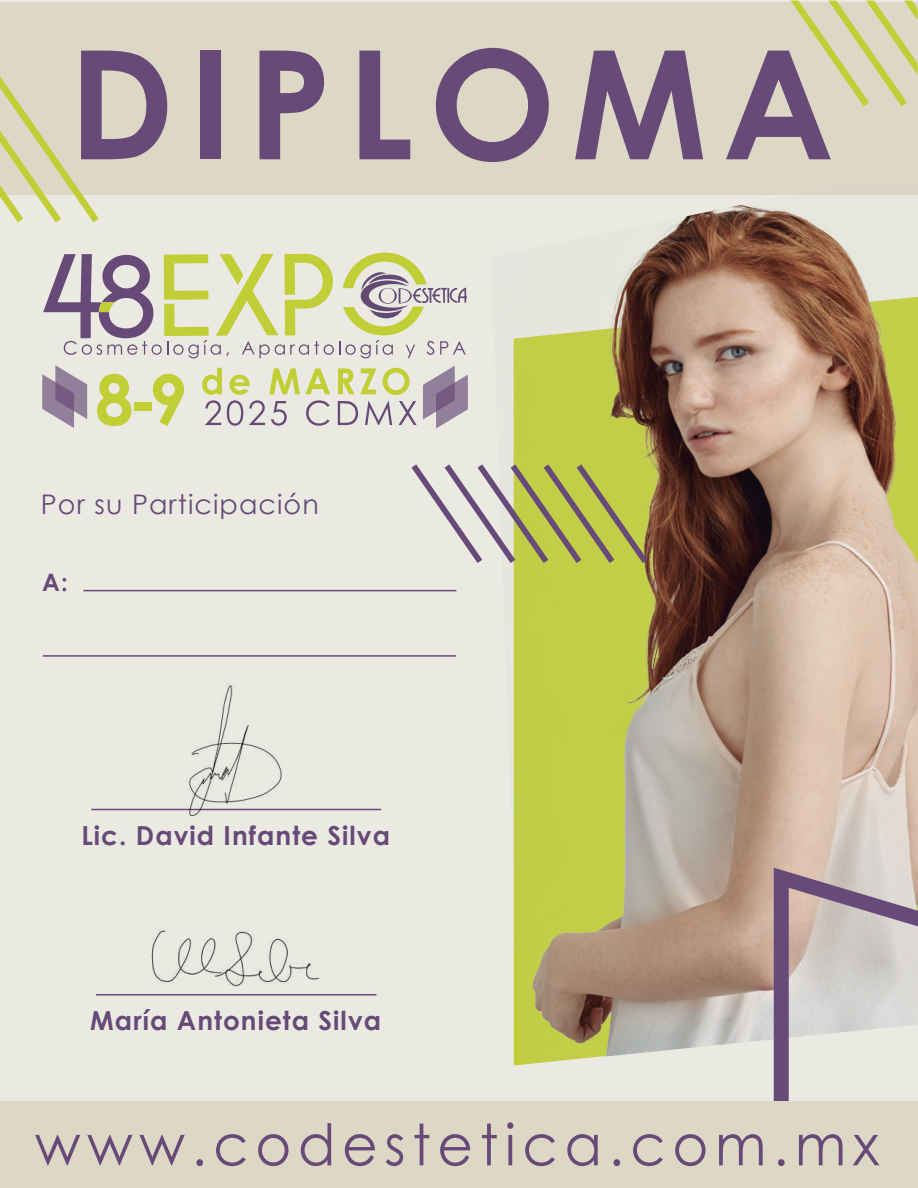
<style>
.page{position:relative;width:918px;height:1188px;background:#eaeae2}
.page>*{position:absolute;margin:0;border:0;box-sizing:border-box;transform-origin:0 0}
.t1{font:700 151.35px "Century Gothic";letter-spacing:.1em;color:#674a77}
.t2{font:57.3px "Century Gothic";letter-spacing:.12em;color:#674a77;scale:.96 1}
.t3{font:27px "Century Gothic";letter-spacing:.04em;color:#674a77}
.t4{font:700 26.25px "Century Gothic";letter-spacing:.04em;color:#674a77}
.t5{font:700 24px "Century Gothic";color:#674a77}
</style>
<div class="page">
<hr style="left:96px;top:994px;width:280px;height:1px;background:#674a77">
<img style="left:139px;top:928px;width:194px;height:68px">
<hr style="left:91px;top:809px;width:290px;height:1px;background:#674a77">
<img style="left:162px;top:683px;width:148px;height:134px">
<div style="left:0;top:3px;width:918px;height:192px;background:#ddd7c6"></div>
<svg style="left:338px;top:368px;width:39px;height:26px"></svg>
<svg style="left:383px;top:368px;width:26px;height:27px"></svg>
<svg style="left:97px;top:374px;width:34px;height:52px"></svg>
<div style="left:134px;top:402px;width:17px;height:9px;background:#c1ce35"></div>
<svg style="left:153px;top:374px;width:31px;height:52px"></svg>
<svg style="left:202px;top:368px;width:128px;height:58px"></svg>
<svg style="left:338px;top:401px;width:20px;height:24px"></svg>
<svg style="left:365px;top:401px;width:27px;height:24px"></svg>
<svg style="left:398px;top:401px;width:19px;height:24px"></svg>
<svg style="left:423px;top:366px;width:45px;height:62px"></svg>
<svg style="left:42px;top:365px;width:45px;height:63px"></svg>
<svg style="left:43px;top:253px;width:424px;height:105px"></svg>
<img style="left:513px;top:205px;width:405px;height:858px">
<svg style="left:412px;top:464px;width:235px;height:99px"></svg>
<svg style="left:774px;top:868px;width:144px;height:233px"></svg>
<div style="left:0;top:1101px;width:918px;height:87px;background:#ddd7c6"></div>
<hr style="left:83px;top:590px;width:373px;height:1px;background:#674a77">
<hr style="left:43px;top:655px;width:413px;height:2px;background:#674a77">
<svg style="left:791px;top:1px;width:127px;height:105px"></svg>
<svg style="left:0;top:76px;width:99px;height:146px"></svg>
<h1 class="t1" style="left:69px;top:-11px;width:767px">DIPLOMA</h1>
<p class="t3" style="left:41px;top:485px;width:280px">Por su Participación</p>
<p class="t5" style="left:42px;top:564px;width:27px">A:</p>
<p class="t4" style="left:81px;top:815px;width:310px">Lic. David Infante Silva</p>
<p class="t4" style="left:90px;top:1000px;width:292px">María Antonieta Silva</p>
<h2 class="t2" style="left:35px;top:1105px;width:881px">www.codestetica.com.mx</h2>
</div>
